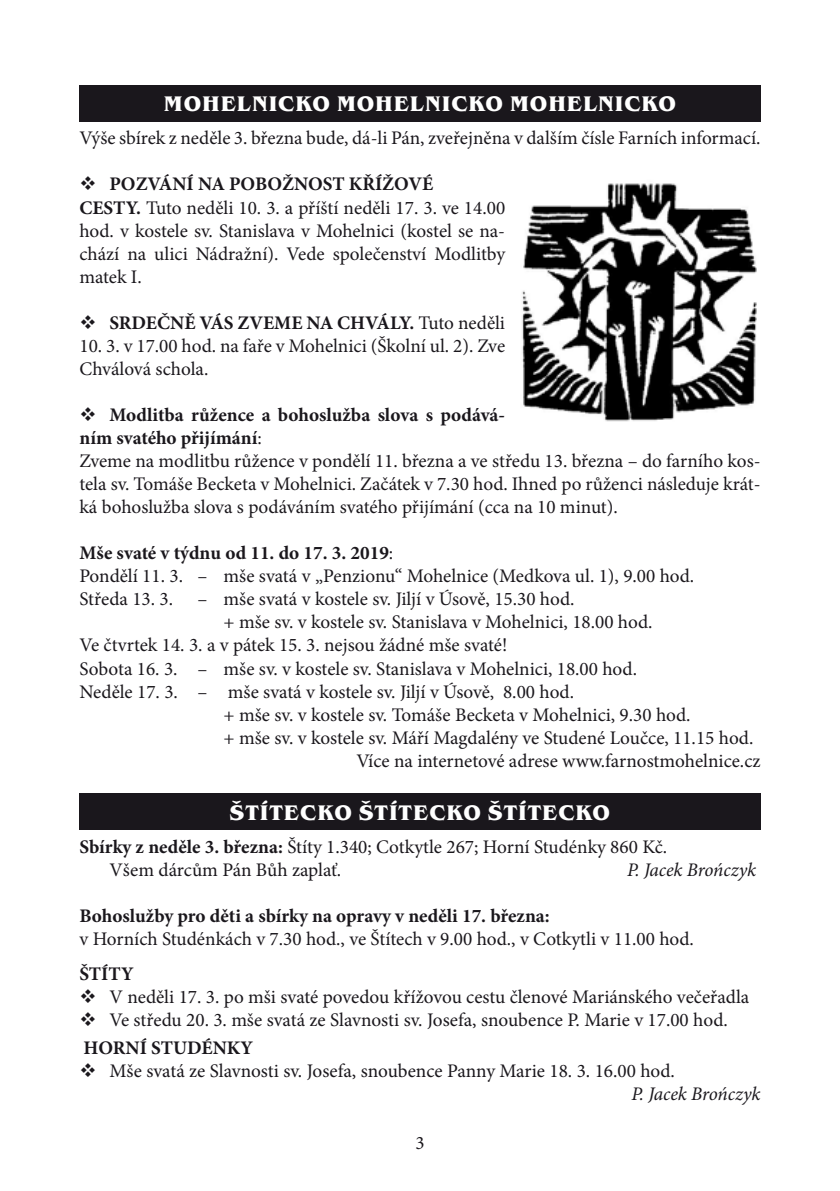
<style>
.page{position:relative;width:840px;height:1191px;background:#fff}
.page>*{position:absolute;margin:0;border:0;box-sizing:border-box;transform-origin:0 0}
.t1{font:700 21.8px "Benguiat Itc TOT";letter-spacing:.045em;color:#fff}
.t2{font:19.2px/23px "Minion Pro";color:#1a171c}
.t3{font:700 19.2px "Minion Pro";color:#1a171c}
.t4{font:italic 19.2px "Minion Pro";letter-spacing:-.005em;color:#1a171c}
.t5{font:19px "Minion Pro";color:#1a171c}
.s1{font-weight:700}
.s2{font-weight:400}
.s3{font-style:italic}
</style>
<div class="page">
<div style="left:79px;top:85px;width:681px;height:36px;background:#1a171c"></div>
<div style="left:79px;top:793px;width:681px;height:37px;background:#1a171c"></div>
<img style="left:522px;top:183px;width:235px;height:239px">
<p class="t1" style="left:164px;top:91px;width:513px">MOHELNICKO MOHELNICKO MOHELNICKO</p>
<p class="t2" style="left:79px;top:127px;width:682px">Výše sbírek z neděle 3. března bude, dá-li Pán, zveřejněna v dalším čísle Farních informací.</p>
<p class="t2" style="left:79px;top:173px;width:427px">❖ <span class="s1">POZVÁNÍ NA POBOŽNOST KŘÍŽOVÉ<br>CESTY.</span> Tuto neděli 10. 3. a příští neděli 17. 3. ve 14.00 hod. v kostele sv. Stanislava v Mohelnici (kostel se na&shy;chází na ulici Nádražní). Vede společenství Modlitby matek I.</p>
<p class="t3" style="left:79px;top:309px;width:427px">❖ SRDEČNĚ VÁS ZVEME NA CHVÁLY. <span class="s2">Tuto neděli</span></p>
<p class="t2" style="left:79px;top:334px;width:427px">10. 3. v 17.00 hod. na faře v Mohelnici (Školní ul. 2). Zve<br>Chválová schola.</p>
<p class="t2" style="left:79px;top:403px;width:682px">❖ <span class="s1">Modlitba růžence a bohoslužba slova s podává-<br>ním svatého přijímání</span>:<br>Zveme na modlitbu růžence v pondělí 11. března a ve středu 13. března – do farního kos&shy;tela sv. Tomáše Becketa v Mohelnici. Začátek v 7.30 hod. Ihned po růženci následuje krát&shy;ká bohoslužba slova s podáváním svatého přijímání (cca na 10 minut).</p>
<p class="t2" style="left:79px;top:542px;width:616px"><span class="s1">Mše svaté v týdnu od 11. do 17. 3. 2019</span>:<br>Pondělí 11. 3. – mše svatá v „Penzionu“ Mohelnice (Medkova ul. 1), 9.00 hod.<br>Středa 13. 3.</p>
<p class="t2" style="left:197px;top:588px;width:378px">– mše svatá v kostele sv. Jiljí v Úsově, 15.30 hod.</p>
<p class="t2" style="left:223px;top:611px;width:430px">+ mše sv. v kostele sv. Stanislava v Mohelnici, 18.00 hod.</p>
<p class="t2" style="left:79px;top:634px;width:429px">Ve čtvrtek 14. 3. a v pátek 15. 3. nejsou žádné mše svaté!</p>
<p class="t2" style="left:79px;top:657px;width:558px">Sobota 16. 3. – mše sv. v kostele sv. Stanislava v Mohelnici, 18.00 hod.</p>
<p class="t2" style="left:79px;top:680px;width:496px">Neděle 17. 3. – mše svatá v kostele sv. Jiljí v Úsově, 8.00 hod.</p>
<p class="t2" style="left:223px;top:703px;width:468px">+ mše sv. v kostele sv. Tomáše Becketa v Mohelnici, 9.30 hod.</p>
<p class="t2" style="left:223px;top:726px;width:531px">+ mše sv. v kostele sv. Máří Magdalény ve Studené Loučce, 11.15 hod.</p>
<p class="t2" style="left:356px;top:749px;width:405px">Více na internetové adrese www.farnostmohelnice.cz</p>
<p class="t1" style="left:230px;top:800px;width:381px">ŠTÍTECKO ŠTÍTECKO ŠTÍTECKO</p>
<p class="t2" style="left:109px;top:835px;width:559px;text-indent:-30px"><span class="s1">Sbírky z neděle 3. března:</span> Štíty 1.340; Cotkytle 267; Horní Studénky 860 Kč.<br>Všem dárcům Pán Bůh zaplať.</p>
<p class="t4" style="left:626px;top:856px;width:131px">P. Jacek Brończyk</p>
<p class="t3" style="left:79px;top:902px;width:471px">Bohoslužby pro děti a sbírky na opravy v neděli 17. března:</p>
<p class="t2" style="left:79px;top:927px;width:615px">v Horních Studénkách v 7.30 hod., ve Štítech v 9.00 hod., v Cotkytli v 11.00 hod.</p>
<p class="t3" style="left:79px;top:960px;width:56px">ŠTÍTY</p>
<p class="t2" style="left:79px;top:985px;width:671px">❖ V neděli 17. 3. po mši svaté povedou křížovou cestu členové Mariánského večeřadla</p>
<p class="t2" style="left:79px;top:1006px;width:649px;line-height:28px">❖ Ve středu 20. 3. mše svatá ze Slavnosti sv. Josefa, snoubence P. Marie v 17.00 hod.<br><span class="s1">HORNÍ STUDÉNKY</span></p>
<p class="t2" style="left:631px;top:1059px;width:131px;text-indent:-551px">❖ Mše svatá ze Slavnosti sv. Josefa, snoubence Panny Marie 18. 3. 16.00 hod.<br><span class="s3">P. Jacek Brończyk</span></p>
<p class="t5" style="left:415px;top:1130px;width:11px">3</p>
</div>
